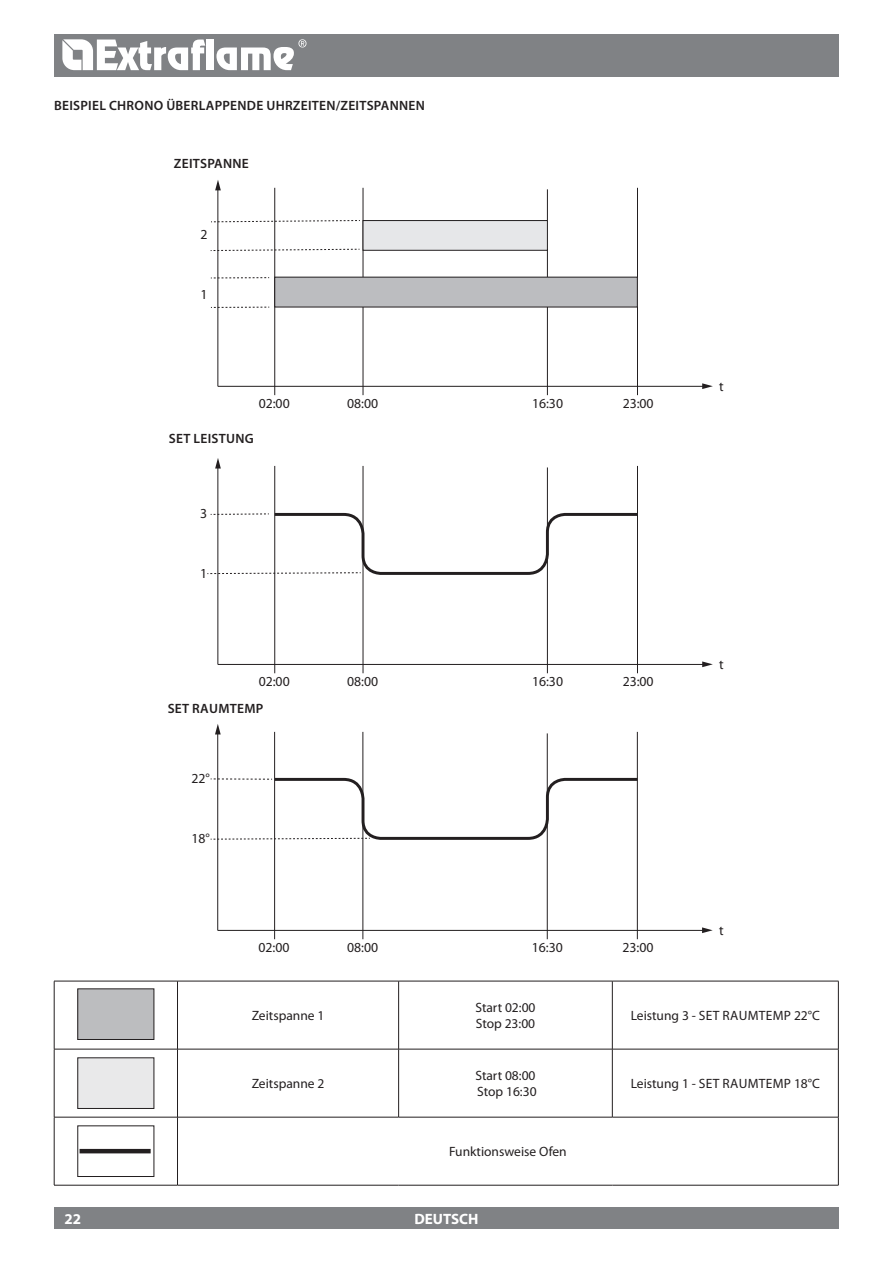
<style>
.page{position:relative;width:893px;height:1263px;background:#fff}
.page>*{position:absolute;margin:0;border:0;box-sizing:border-box;transform-origin:0 0}
.t1{font:700 15px "Myriad Pro";color:#fff}
.t2{font:13.8px "Myriad Pro";color:#231f20}
.t3{font:13.5px/16.2px "Myriad Pro";color:#231f20}
.t4{font:600 13.5px "Myriad Pro";letter-spacing:.02em;color:#231f20}
</style>
<div class="page">
<hr style="left:217px;top:188px;width:1px;height:198px;background:#231f20">
<svg style="left:215px;top:180px;width:6px;height:10px"></svg>
<hr style="left:218px;top:386px;width:486px;height:1px;background:#231f20">
<svg style="left:702px;top:383px;width:11px;height:6px"></svg>
<hr style="left:274px;top:188px;width:1px;height:207px;background:#231f20">
<hr style="left:363px;top:188px;width:1px;height:207px;background:#231f20">
<hr style="left:547px;top:189px;width:1px;height:206px;background:#231f20">
<hr style="left:637px;top:188px;width:1px;height:207px;background:#231f20">
<div style="left:363px;top:221px;width:184px;height:29px;background:#e6e7e9"></div>
<div style="left:363px;top:220px;width:184px;height:30px;border:1px solid #231f20"></div>
<div style="left:275px;top:277px;width:362px;height:30px;background:#bcbdc0"></div>
<div style="left:275px;top:277px;width:362px;height:30px;border:1px solid #231f20"></div>
<hr style="left:217px;top:467px;width:1px;height:197px;background:#231f20">
<svg style="left:215px;top:458px;width:6px;height:10px"></svg>
<hr style="left:218px;top:664px;width:486px;height:1px;background:#231f20">
<svg style="left:702px;top:661px;width:11px;height:6px"></svg>
<hr style="left:274px;top:466px;width:1px;height:207px;background:#231f20">
<hr style="left:363px;top:466px;width:1px;height:207px;background:#231f20">
<hr style="left:547px;top:467px;width:1px;height:206px;background:#231f20">
<hr style="left:637px;top:466px;width:1px;height:207px;background:#231f20">
<hr style="left:217px;top:732px;width:1px;height:198px;background:#231f20">
<svg style="left:215px;top:724px;width:6px;height:10px"></svg>
<hr style="left:218px;top:930px;width:486px;height:1px;background:#231f20">
<svg style="left:702px;top:927px;width:11px;height:6px"></svg>
<hr style="left:274px;top:732px;width:1px;height:207px;background:#231f20">
<hr style="left:363px;top:732px;width:1px;height:207px;background:#231f20">
<hr style="left:547px;top:733px;width:1px;height:206px;background:#231f20">
<hr style="left:637px;top:732px;width:1px;height:207px;background:#231f20">
<svg style="left:207px;top:513px;width:430px;height:62px"></svg>
<svg style="left:211px;top:249px;width:148px;height:2px"></svg>
<svg style="left:211px;top:307px;width:58px;height:1px"></svg>
<svg style="left:211px;top:277px;width:58px;height:2px"></svg>
<svg style="left:211px;top:220px;width:149px;height:3px"></svg>
<svg style="left:211px;top:778px;width:426px;height:62px"></svg>
<div style="left:54px;top:34px;width:785px;height:43px;background:#808285"></div>
<div style="left:54px;top:1208px;width:785px;height:21px;background:#808285"></div>
<svg style="left:62px;top:39px;width:143px;height:31px"></svg>
<div style="left:207px;top:40px;width:7px;height:30px;background:#fff"></div>
<svg style="left:216px;top:39px;width:90px;height:31px"></svg>
<hr style="left:54px;top:981px;width:123px;height:1px;background:#231f20">
<hr style="left:54px;top:981px;width:1px;height:68px;background:#231f20">
<hr style="left:177px;top:981px;width:222px;height:1px;background:#231f20">
<hr style="left:177px;top:981px;width:1px;height:68px;background:#231f20">
<hr style="left:399px;top:981px;width:213px;height:1px;background:#231f20">
<hr style="left:398px;top:981px;width:1px;height:68px;background:#231f20">
<hr style="left:612px;top:981px;width:226px;height:1px;background:#231f20">
<hr style="left:612px;top:981px;width:1px;height:68px;background:#231f20">
<hr style="left:838px;top:981px;width:1px;height:68px;background:#231f20">
<hr style="left:54px;top:1049px;width:123px;height:1px;background:#231f20">
<hr style="left:54px;top:1049px;width:1px;height:68px;background:#231f20">
<hr style="left:177px;top:1049px;width:222px;height:1px;background:#231f20">
<hr style="left:177px;top:1049px;width:1px;height:68px;background:#231f20">
<hr style="left:399px;top:1049px;width:213px;height:1px;background:#231f20">
<hr style="left:398px;top:1049px;width:1px;height:68px;background:#231f20">
<hr style="left:612px;top:1049px;width:226px;height:1px;background:#231f20">
<hr style="left:612px;top:1049px;width:1px;height:68px;background:#231f20">
<hr style="left:838px;top:1049px;width:1px;height:68px;background:#231f20">
<hr style="left:54px;top:1117px;width:123px;height:1px;background:#231f20">
<hr style="left:54px;top:1117px;width:1px;height:68px;background:#231f20">
<hr style="left:177px;top:1117px;width:222px;height:1px;background:#231f20">
<hr style="left:177px;top:1117px;width:1px;height:68px;background:#231f20">
<hr style="left:399px;top:1117px;width:213px;height:1px;background:#231f20">
<hr style="left:612px;top:1117px;width:226px;height:1px;background:#231f20">
<hr style="left:838px;top:1117px;width:1px;height:68px;background:#231f20">
<hr style="left:54px;top:1185px;width:123px;height:1px;background:#231f20">
<hr style="left:177px;top:1185px;width:222px;height:1px;background:#231f20">
<hr style="left:399px;top:1185px;width:213px;height:1px;background:#231f20">
<hr style="left:612px;top:1185px;width:226px;height:1px;background:#231f20">
<div style="left:78px;top:989px;width:76px;height:50px;background:#bcbdbf"></div>
<div style="left:78px;top:989px;width:76px;height:51px;border:1px solid #231f20"></div>
<div style="left:78px;top:1058px;width:76px;height:50px;background:#e9e9ea"></div>
<div style="left:78px;top:1057px;width:76px;height:52px;border:1px solid #231f20"></div>
<hr style="left:80px;top:1149px;width:71px;height:4px;background:#231f20">
<div style="left:78px;top:1126px;width:76px;height:51px;border:1px solid #231f20"></div>
<p class="t4" style="left:54px;top:97px;width:16px">BEISPIEL</p>
<p class="t4" style="left:109px;top:97px;width:19px">CHRONO</p>
<p class="t4" style="left:166px;top:97px;width:9px">ÜBERLAPPENDE</p>
<p class="t4" style="left:266px;top:97px;width:18px">UHRZEITEN</p>
<p class="t4" style="left:336px;top:97px;width:22px">/ZEITSPANNEN</p>
<p class="t4" style="left:174px;top:155px;width:17px">ZEITSPANNE</p>
<p class="t2" style="left:200px;top:226px;width:9px">2</p>
<p class="t2" style="left:200px;top:286px;width:9px">1</p>
<p class="t2" style="left:259px;top:395px;width:33px">02:00</p>
<p class="t2" style="left:347px;top:395px;width:33px">08:00</p>
<p class="t2" style="left:532px;top:395px;width:33px">16:30</p>
<p class="t2" style="left:623px;top:395px;width:33px">23:00</p>
<p class="t4" style="left:169px;top:430px;width:40px">SET LEISTUNG</p>
<p class="t2" style="left:200px;top:504px;width:9px">3</p>
<p class="t2" style="left:200px;top:564px;width:9px">1</p>
<p class="t2" style="left:259px;top:673px;width:33px">02:00</p>
<p class="t2" style="left:347px;top:673px;width:33px">08:00</p>
<p class="t2" style="left:532px;top:673px;width:33px">16:30</p>
<p class="t2" style="left:623px;top:673px;width:33px">23:00</p>
<p class="t4" style="left:168px;top:700px;width:43px">SET RAUMTEMP</p>
<p class="t2" style="left:191px;top:770px;width:20px">22°</p>
<p class="t2" style="left:191px;top:830px;width:20px">18°</p>
<p class="t2" style="left:259px;top:939px;width:33px">02:00</p>
<p class="t2" style="left:347px;top:939px;width:33px">08:00</p>
<p class="t2" style="left:532px;top:939px;width:33px">16:30</p>
<p class="t2" style="left:622px;top:939px;width:33px">23:00</p>
<p class="t2" style="left:719px;top:378px;width:6px">t</p>
<p class="t2" style="left:719px;top:656px;width:6px">t</p>
<p class="t2" style="left:719px;top:922px;width:6px">t</p>
<p class="t3" style="left:252px;top:1007px;width:74px">Zeitspanne 1</p>
<p class="t3" style="left:475px;top:999px;width:62px">Start 02:00<br>Stop 23:00</p>
<p class="t3" style="left:631px;top:1007px;width:102px">Leistung 3 - Set Raumtemp</p>
<p class="t3" style="left:794px;top:1007px;width:27px">22°C</p>
<p class="t3" style="left:252px;top:1075px;width:74px">Zeitspanne 2</p>
<p class="t3" style="left:475px;top:1067px;width:63px">Start 08:00<br>Stop 16:30</p>
<p class="t3" style="left:631px;top:1075px;width:102px">Leistung 1 - Set Raumtemp</p>
<p class="t3" style="left:794px;top:1075px;width:27px">18°C</p>
<p class="t3" style="left:449px;top:1143px;width:119px">Funktionsweise Ofen</p>
<p class="t1" style="left:65px;top:1209px;width:18px">22</p>
<p class="t1" style="left:414px;top:1209px;width:66px">DEUTSCH</p>
</div>
